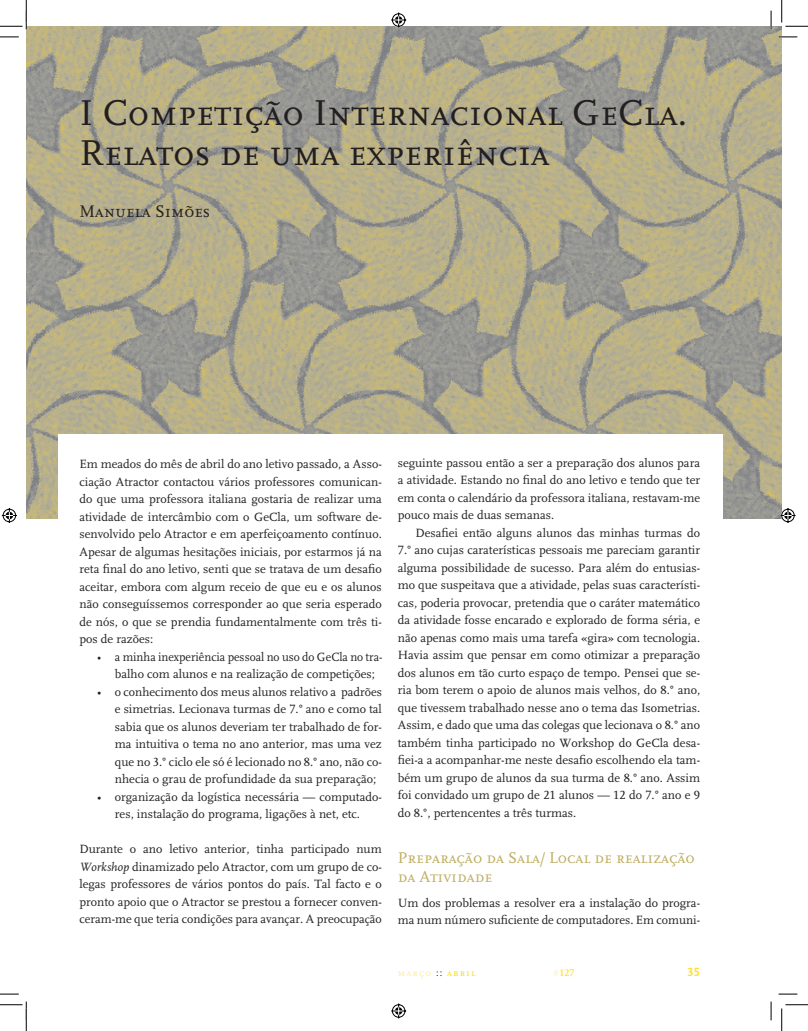
<style>
.page{position:relative;width:808px;height:1031px;background:#fff}
.page>*{position:absolute;margin:0;border:0;box-sizing:border-box;transform-origin:0 0}
.t1{font:37.5px/40px "Scala Caps";color:#231f20}
.t2{font:17.5px "Scala Caps";color:#231f20}
.t3{font:16.25px/19.5px "Scala Caps";color:#bfae62}
.t4{font:12.5px/17.5px "Scala";color:#231f20;text-align:justify}
.t5{font:12.5px/17.5px "Scala";color:#231f20;scale:.95 1}
.t6{font:12.5px "Scala Sans Bold SC";color:#ffe02b}
.t7{font:10px "Scala Caps";letter-spacing:.12em;color:#ffec96}
.t8{font:10px "Scala Caps";color:#ffdc01}
.s1{font-family:"Scala Caps"}
.s2{font-style:italic}
.s3{color:#231f20}
.s4{color:#ffdc01}
.s5{font-family:"Scala Sans Pro";color:#fef3bf}
</style>
<div class="page">
<img style="left:26px;top:26px;width:755px;height:492px">
<div style="left:58px;top:434px;width:664px;height:96px;background:#fff"></div>
<svg style="left:0;top:36px;width:19px;height:2px"></svg>
<svg style="left:778px;top:36px;width:19px;height:2px"></svg>
<svg style="left:0;top:993px;width:19px;height:1px"></svg>
<svg style="left:778px;top:993px;width:19px;height:1px"></svg>
<svg style="left:770px;top:11px;width:1px;height:18px"></svg>
<svg style="left:770px;top:1001px;width:1px;height:19px"></svg>
<svg style="left:0;top:0;width:27px;height:29px"></svg>
<svg style="left:0;top:1001px;width:27px;height:29px"></svg>
<svg style="left:781px;top:0;width:26px;height:27px"></svg>
<svg style="left:781px;top:1004px;width:26px;height:26px"></svg>
<svg style="left:389px;top:12px;width:18px;height:17px"></svg>
<svg style="left:391px;top:1003px;width:16px;height:16px"></svg>
<svg style="left:1px;top:508px;width:16px;height:15px"></svg>
<svg style="left:778px;top:506px;width:18px;height:17px"></svg>
<h1 class="t1" style="left:79px;top:92px;width:609px">I Competição Internacional GeCla.<br>Relatos de uma experiência</h1>
<h2 class="t2" style="left:79px;top:201px;width:132px">Manuela Simões</h2>
<p class="t4" style="left:79px;top:456px;width:304px">Em meados do mês de abril do ano letivo passado, a Asso&shy;ciação Atractor contactou vários professores comunican&shy;do que uma professora italiana gostaria de realizar uma atividade de intercâmbio com o GeCla, um software de&shy;senvolvido pelo Atractor e em aperfeiçoamento contínuo.<br>Apesar de algumas hesitações iniciais, por estarmos já na reta final do ano letivo, senti que se tratava de um desafio aceitar, embora com algum receio de que eu e os alunos não conseguíssemos corresponder ao que seria esperado de nós, o que se prendia fundamentalmente com três ti&shy;pos de razões:</p>
<p class="t5" style="left:115px;top:648px;width:283px;text-indent:-18px">• a minha inexperiência pessoal no uso do GeCla no tra&shy;balho com alunos e na realização de competições;</p>
<p class="t4" style="left:115px;top:683px;width:268px;text-indent:-18px">• o conhecimento dos meus alunos relativo a padrões e simetrias. Lecionava turmas de <span class="s1">7.</span>° ano e como tal sabia que os alunos deveriam ter trabalhado de for&shy;ma intuitiva o tema no ano anterior, mas uma vez que no <span class="s1">3.</span>° ciclo ele só é lecionado no <span class="s1">8.</span>° ano, não co&shy;nhecia o grau de profundidade da sua preparação;</p>
<p class="t4" style="left:97px;top:788px;width:286px;text-align:center">• organização da logística necessária — computado&shy;res, instalação do programa, ligações à net, etc.</p>
<p class="t4" style="left:79px;top:841px;width:304px">Durante o ano letivo anterior, tinha participado num <span class="s2">Workshop</span> dinamizado pelo Atractor, com um grupo de co&shy;legas professores de vários pontos do país. Tal facto e o pronto apoio que o Atractor se prestou a fornecer conven&shy;ceram-me que teria condições para avançar. A preocupação</p>
<p class="t4" style="left:397px;top:454px;width:304px">seguinte passou então a ser a preparação dos alunos para a atividade. Estando no final do ano letivo e tendo que ter em conta o calendário da professora italiana, restavam-me pouco mais de duas semanas.</p>
<p class="t4" style="left:397px;top:524px;width:304px;text-indent:18px">Desafiei então alguns alunos das minhas turmas do <span class="s1">7.</span>° ano cujas caraterísticas pessoais me pareciam garantir alguma possibilidade de sucesso. Para além do entusias&shy;mo que suspeitava que a atividade, pelas suas característi&shy;cas, poderia provocar, pretendia que o caráter matemático da atividade fosse encarado e explorado de forma séria, e não apenas como mais uma tarefa «gira» com tecnologia.<br>Havia assim que pensar em como otimizar a preparação dos alunos em tão curto espaço de tempo. Pensei que se&shy;ria bom terem o apoio de alunos mais velhos, do <span class="s1">8.</span>° ano, que tivessem trabalhado nesse ano o tema das Isometrias.<br>Assim, e dado que uma das colegas que lecionava o <span class="s1">8.</span>° ano também tinha participado no Workshop do GeCla desa&shy;fiei-a a acompanhar-me neste desafio escolhendo ela tam&shy;bém um grupo de alunos da sua turma de <span class="s1">8.</span>° ano. Assim foi convidado um grupo de <span class="s1">21</span> alunos — <span class="s1">12</span> do <span class="s1">7.</span>° ano e <span class="s1">9 </span>do <span class="s1">8.</span>°, pertencentes a três turmas.</p>
<h3 class="t3" style="left:397px;top:847px;width:298px">Preparação da Sala/ Local de realização da Atividade</h3>
<p class="t4" style="left:397px;top:894px;width:304px">Um dos problemas a resolver era a instalação do progra&shy;ma num número suficiente de computadores. Em comuni-</p>
<p class="t7" style="left:397px;top:966px;width:79px">março <span class="s3">::</span> <span class="s4">abril</span></p>
<p class="t8" style="left:552px;top:966px;width:23px"><span class="s5">#</span>127</p>
<p class="t6" style="left:687px;top:964px;width:14px">35</p>
</div>
